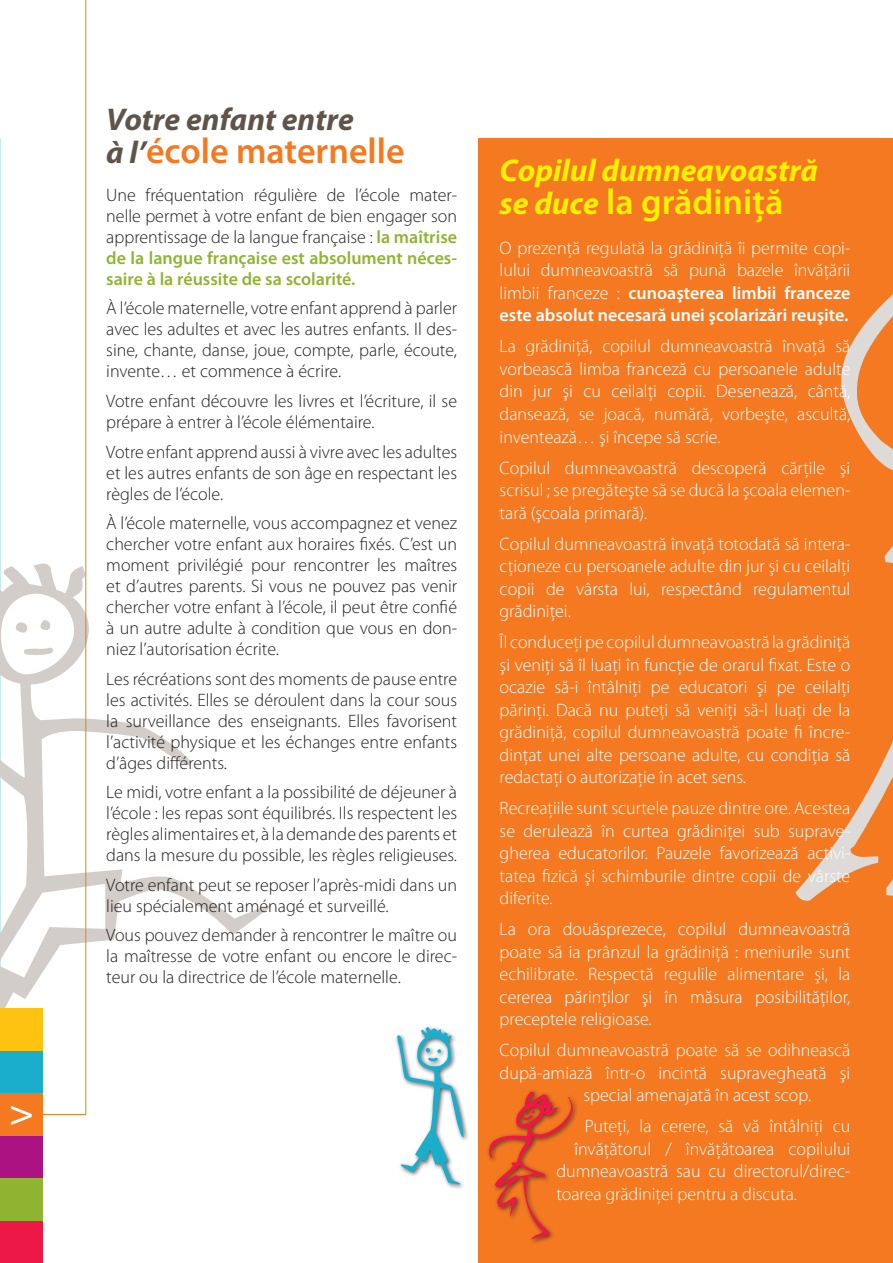
<style>
.page{position:relative;width:893px;height:1263px;background:#fff}
.page>*{position:absolute;margin:0;border:0;box-sizing:border-box;transform-origin:0 0}
.titre{font:600 36px "Myriad Pro";color:#f47921}
.titre-2{font:600 36px "Myriad Pro";color:#fff101}
.t1{font:36px "Helvetica";color:#fff}
.titre-3{font:italic 700 31.5px "Myriad Pro";color:#fff101}
.titre-4{font:italic 700 31.5px "Myriad Pro";color:#5f5449}
.t2{font:300 18px/22.5px "Myriad Pro";color:#fff;text-align:justify}
.t3{font:300 18px/21px "Myriad Pro";color:#231f20;text-align:justify}
.s1{font-weight:700;font-style:italic;font-size:31.5px;color:#5f5449}
.s2{font-weight:600;color:#8fb431}
.s3{font-weight:700;font-style:italic;font-size:31.5px}
.s4{font-weight:600}
</style>
<div class="page">
<div style="left:478px;top:138px;width:415px;height:1125px;background:#f47921"></div>
<svg style="left:795px;top:294px;width:98px;height:607px"></svg>
<svg style="left:0;top:563px;width:272px;height:552px"></svg>
<div style="left:0;top:1220px;width:43px;height:43px;background:#ed1845"></div>
<div style="left:0;top:1178px;width:43px;height:42px;background:#8fb431"></div>
<div style="left:0;top:1135px;width:43px;height:43px;background:#ac1281"></div>
<div style="left:0;top:1093px;width:43px;height:42px;background:#f47921"></div>
<div style="left:0;top:1050px;width:43px;height:43px;background:#1aaecc"></div>
<div style="left:0;top:1008px;width:43px;height:42px;background:#fec210"></div>
<hr style="left:85px;top:0;width:1px;height:1114px;background:#f47921">
<hr style="left:43px;top:1114px;width:43px;height:1px;background:#f47921">
<svg style="left:396px;top:1027px;width:69px;height:159px"></svg>
<div style="left:486px;top:1089px;width:93px;height:156px;background:#231f20;opacity:.75"></div>
<svg style="left:489px;top:1091px;width:84px;height:148px"></svg>
<p class="t1" style="left:11px;top:1085px;width:23px">&gt;</p>
<p class="titre-4" style="left:106px;top:99px;width:249px">Votre enfant entre</p>
<p class="titre" style="left:106px;top:128px;width:300px"><span class="s1">à l’</span>école maternelle</p>
<p class="t3" style="left:106px;top:184px;width:352px">Une fréquentation régulière de l’école mater&shy;nelle permet à votre enfant de bien engager son apprentissage de la langue française : <span class="s2">la maîtrise de la langue française est absolument néces&shy;saire à la réussite de sa scolarité.</span></p>
<p class="t3" style="left:106px;top:298px;width:352px">À l’école maternelle, votre enfant apprend à parler avec les adultes et avec les autres enfants. Il des&shy;sine, chante, danse, joue, compte, parle, écoute, invente… et commence à écrire.</p>
<p class="t3" style="left:106px;top:390px;width:352px">Votre enfant découvre les livres et l’écriture, il se prépare à entrer à l’école élémentaire.</p>
<p class="t3" style="left:106px;top:441px;width:352px">Votre enfant apprend aussi à vivre avec les adultes et les autres enfants de son âge en respectant les règles de l’école.</p>
<p class="t3" style="left:106px;top:512px;width:352px">À l’école maternelle, vous accompagnez et venez chercher votre enfant aux horaires fixés. C’est un moment privilégié pour rencontrer les maîtres et d’autres parents. Si vous ne pouvez pas venir chercher votre enfant à l’école, il peut être confié à un autre adulte à condition que vous en don&shy;niez l’autorisation écrite.</p>
<p class="t3" style="left:106px;top:668px;width:352px">Les récréations sont des moments de pause entre les activités. Elles se déroulent dans la cour sous la surveillance des enseignants. Elles favorisent l’activité physique et les échanges entre enfants d’âges différents.</p>
<p class="t3" style="left:106px;top:781px;width:352px">Le midi, votre enfant a la possibilité de déjeuner à l’école : les repas sont équilibrés. Ils respectent les règles alimentaires et, à la demande des parents et dans la mesure du possible, les règles religieuses.</p>
<p class="t3" style="left:106px;top:874px;width:352px">Votre enfant peut se reposer l’après-midi dans un lieu spécialement aménagé et surveillé.</p>
<p class="t3" style="left:106px;top:924px;width:352px">Vous pouvez demander à rencontrer le maître ou la maîtresse de votre enfant ou encore le direc&shy;teur ou la directrice de l’école maternelle.</p>
<p class="titre-3" style="left:500px;top:150px;width:320px">Copilul dumneavoastră</p>
<p class="titre-2" style="left:500px;top:179px;width:285px"><span class="s3">se duce</span> la grădiniţă</p>
<p class="t2" style="left:500px;top:237px;width:352px">O prezenţă regulată la grădiniţă îi permite copi&shy;lului dumneavoastră să pună bazele învăţării limbii franceze : <span class="s4">cunoaşterea limbii franceze este absolut necesară unei şcolarizări reuşite.</span></p>
<p class="t2" style="left:500px;top:335px;width:352px">La grădiniţă, copilul dumneavoastră învaţă să vorbească limba franceză cu persoanele adulte din jur şi cu ceilalţi copii. Desenează, cântă, dansează, se joacă, numără, vorbeşte, ascultă, inventează… şi începe să scrie.</p>
<p class="t2" style="left:500px;top:456px;width:352px">Copilul dumneavoastră descoperă cărţile şi scrisul ; se pregăteşte să se ducă la şcoala elemen&shy;tară (şcoala primară).</p>
<p class="t2" style="left:500px;top:532px;width:352px">Copilul dumneavoastră învaţă totodată să intera&shy;cţioneze cu persoanele adulte din jur şi cu ceilalţi copii de vârsta lui, respectând regulamentul grădiniţei.</p>
<p class="t2" style="left:500px;top:631px;width:352px">Îl conduceţi pe copilul dumneavoastră la grădiniţă şi veniţi să îl luaţi în funcţie de orarul fixat. Este o ocazie să-i întâlniţi pe educatori şi pe ceilalţi părinţi. Dacă nu puteţi să veniţi să-l luaţi de la grădiniţă, copilul dumneavoastră poate fi încre&shy;dinţat unei alte persoane adulte, cu condiţia să redactaţi o autorizaţie în acet sens.</p>
<p class="t2" style="left:500px;top:797px;width:352px">Recreaţiile sunt scurtele pauze dintre ore. Acestea se derulează în curtea grădiniţei sub suprave&shy;gherea educatorilor. Pauzele favorizează activi&shy;tatea fizică şi schimburile dintre copii de vârste diferite.</p>
<p class="t2" style="left:500px;top:918px;width:352px">La ora douăsprezece, copilul dumneavoastră poate să ia prânzul la grădiniţă : meniurile sunt echilibrate. Respectă regulile alimentare şi, la cererea părinţilor şi în măsura posibilităţilor, preceptele religioase.</p>
<p class="t2" style="left:500px;top:1039px;width:352px">Copilul dumneavoastră poate să se odihnească</p>
<p class="t2" style="left:500px;top:1061px;width:352px">după-amiază într-o incintă supravegheată şi</p>
<p class="t2" style="left:583px;top:1084px;width:229px">special amenajată în acest scop.</p>
<p class="t2" style="left:585px;top:1115px;width:267px">Puteţi, la cerere, să vă întâlniţi cu</p>
<p class="t2" style="left:574px;top:1137px;width:277px">învăţătorul / învăţătoarea copilului</p>
<p class="t2" style="left:556px;top:1160px;width:296px">dumneavoastră sau cu directorul/direc-</p>
<p class="t2" style="left:556px;top:1182px;width:242px">toarea grădiniţei pentru a discuta.</p>
</div>
